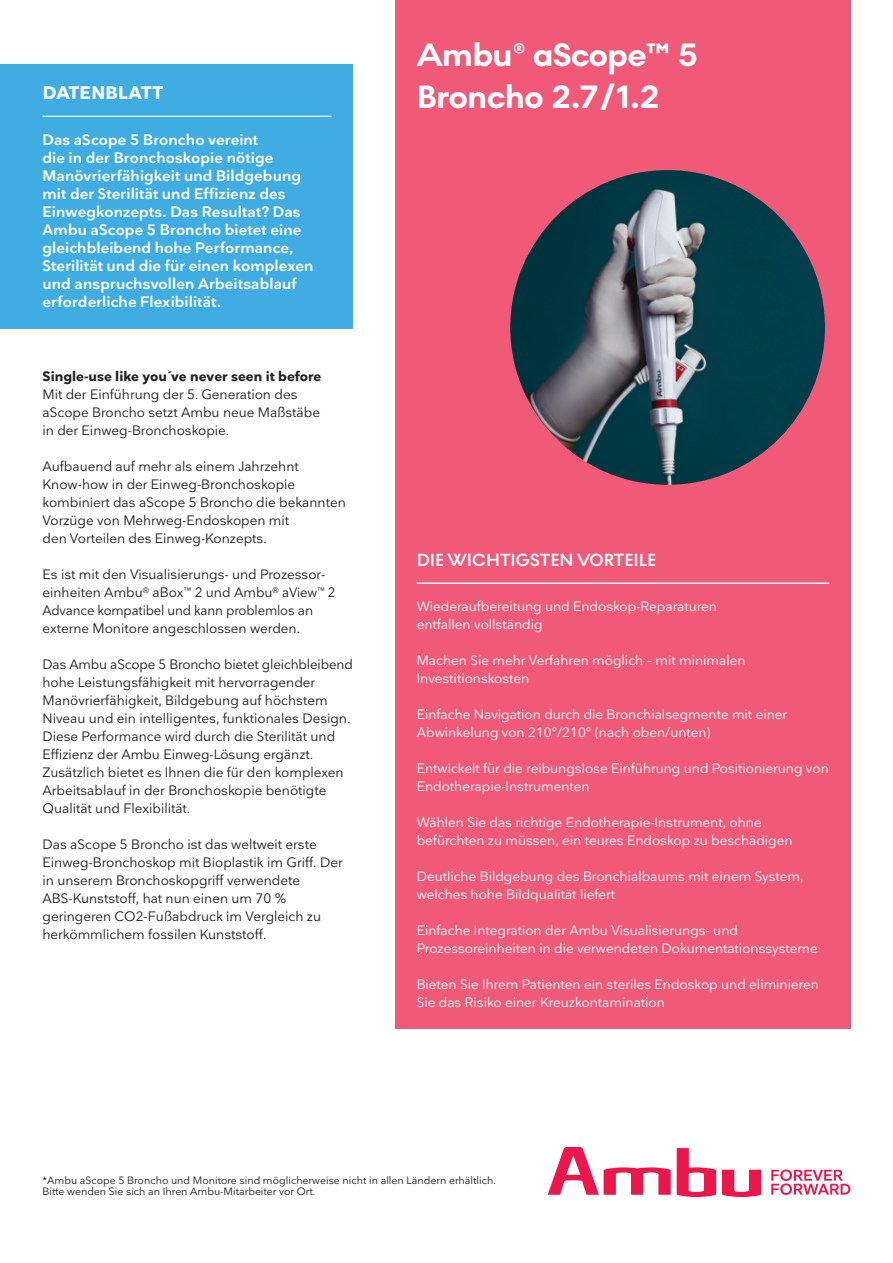
<style>
.page{position:relative;width:893px;height:1263px;background:#fff}
.page>*{position:absolute;margin:0;border:0;box-sizing:border-box;transform-origin:0 0}
.t1{font:700 33px/42px "Noir No 1";letter-spacing:-.01em;color:#fff}
.t2{font:600 18px "Noir No 1";color:#fff}
.t3{font:700 18px "Nationale";letter-spacing:.015em;color:#fff}
.t4{font:600 15px/18px "Nationale";letter-spacing:.005em;color:#fff}
.t5{font:13.5px/18px "Nationale";color:#231f20}
.t6{font:13.5px/18px "Nationale";color:#fff}
.t7{font:700 13.5px "Nationale";color:#231f20}
.t8{font:10.5px/10.5px "Nationale";color:#231f20}
</style>
<div class="page">
<div style="left:395px;top:0;width:455px;height:1028px;background:#f05978"></div>
<img style="left:510px;top:170px;width:315px;height:315px;border-radius:157px">
<div style="left:0;top:64px;width:353px;height:264px;background:#40ade2"></div>
<hr style="left:43px;top:116px;width:289px;height:1px;background:#fff">
<svg style="left:722px;top:1170px;width:39px;height:27px"></svg>
<svg style="left:677px;top:1148px;width:39px;height:49px"></svg>
<svg style="left:548px;top:1147px;width:123px;height:48px"></svg>
<svg style="left:771px;top:1169px;width:79px;height:26px"></svg>
<hr style="left:417px;top:583px;width:412px;height:1px;background:#fff">
<h2 class="t3" style="left:43px;top:81px;width:122px">DATENBLATT</h2>
<p class="t4" style="left:43px;top:131px;width:273px">Das aScope 5 Broncho vereint<br>die in der Bronchoskopie nötige Manövrierfähigkeit und Bildgebung mit der Sterilität und Effizienz des Einwegkonzepts. Das Resultat? Das Ambu aScope 5 Broncho bietet eine gleichbleibend hohe Performance, Sterilität und die für einen komplexen und anspruchsvollen Arbeitsablauf erforderliche Flexibilität.</p>
<p class="t7" style="left:43px;top:368px;width:280px">Single-use like you´ve never seen it before</p>
<p class="t5" style="left:43px;top:385px;width:279px">Mit der Einführung der 5. Generation des aScope Broncho setzt Ambu neue Maßstäbe in der Einweg-Bronchoskopie.</p>
<p class="t5" style="left:43px;top:457px;width:305px">Aufbauend auf mehr als einem Jahrzehnt Know-how in der Einweg-Bronchoskopie kombiniert das aScope 5 Broncho die bekannten Vorzüge von Mehrweg-Endoskopen mit<br>den Vorteilen des Einweg-Konzepts.</p>
<p class="t5" style="left:43px;top:565px;width:295px">Es ist mit den Visualisierungs- und Prozessor&shy;einheiten Ambu<sup>®</sup> aBox<sup>™</sup> 2 und Ambu<sup>®</sup> aView<sup>™</sup> 2<br>Advance kompatibel und kann problemlos an externe Monitore angeschlossen werden.</p>
<p class="t5" style="left:43px;top:655px;width:312px">Das Ambu aScope 5 Broncho bietet gleichbleibend hohe Leistungsfähigkeit mit hervorragender Manövrierfähigkeit, Bildgebung auf höchstem Niveau und ein intelligentes, funktionales Design.<br>Diese Performance wird durch die Sterilität und Effizienz der Ambu Einweg-Lösung ergänzt.<br>Zusätzlich bietet es Ihnen die für den komplexen Arbeitsablauf in der Bronchoskopie benötigte Qualität und Flexibilität.</p>
<p class="t5" style="left:43px;top:835px;width:302px">Das aScope 5 Broncho ist das weltweit erste Einweg-Bronchoskop mit Bioplastik im Griff. Der in unserem Bronchoskopgriff verwendete ABS-Kunststoff, hat nun einen um 70 % geringeren CO2-Fußabdruck im Vergleich zu herkömmlichem fossilen Kunststoff.</p>
<h1 class="t1" style="left:417px;top:34px;width:283px">Ambu® aScope™ 5<br>Broncho 2.7/1.2</h1>
<h2 class="t2" style="left:417px;top:546px;width:241px">DIE WICHTIGSTEN VORTEILE</h2>
<p class="t6" style="left:417px;top:597px;width:302px">Wiederaufbereitung und Endoskop-Reparaturen entfallen vollständig</p>
<p class="t6" style="left:417px;top:651px;width:330px">Machen Sie mehr Verfahren möglich – mit minimalen<br>Investitionskosten</p>
<p class="t6" style="left:417px;top:705px;width:372px">Einfache Navigation durch die Bronchialsegmente mit einer<br>Abwinkelung von 210°/210° (nach oben/unten)</p>
<p class="t6" style="left:417px;top:759px;width:414px">Entwickelt für die reibungslose Einführung und Positionierung von<br>Endotherapie-Instrumenten</p>
<p class="t6" style="left:417px;top:813px;width:377px">Wählen Sie das richtige Endotherapie-Instrument, ohne befürchten zu müssen, ein teures Endoskop zu beschädigen</p>
<p class="t6" style="left:417px;top:867px;width:388px">Deutliche Bildgebung des Bronchialbaums mit einem System, welches hohe Bildqualität liefert</p>
<p class="t6" style="left:417px;top:921px;width:402px">Einfache Integration der Ambu Visualisierungs- und<br>Prozessoreinheiten in die verwendeten Dokumentationssysteme</p>
<p class="t6" style="left:417px;top:975px;width:404px">Bieten Sie Ihrem Patienten ein steriles Endoskop und eliminieren<br>Sie das Risiko einer Kreuzkontamination</p>
<p class="t8" style="left:43px;top:1175px;width:455px">*Ambu aScope 5 Broncho und Monitore sind möglicherweise nicht in allen Ländern erhältlich.<br>Bitte wenden Sie sich an Ihren Ambu-Mitarbeiter vor Ort.</p>
</div>
